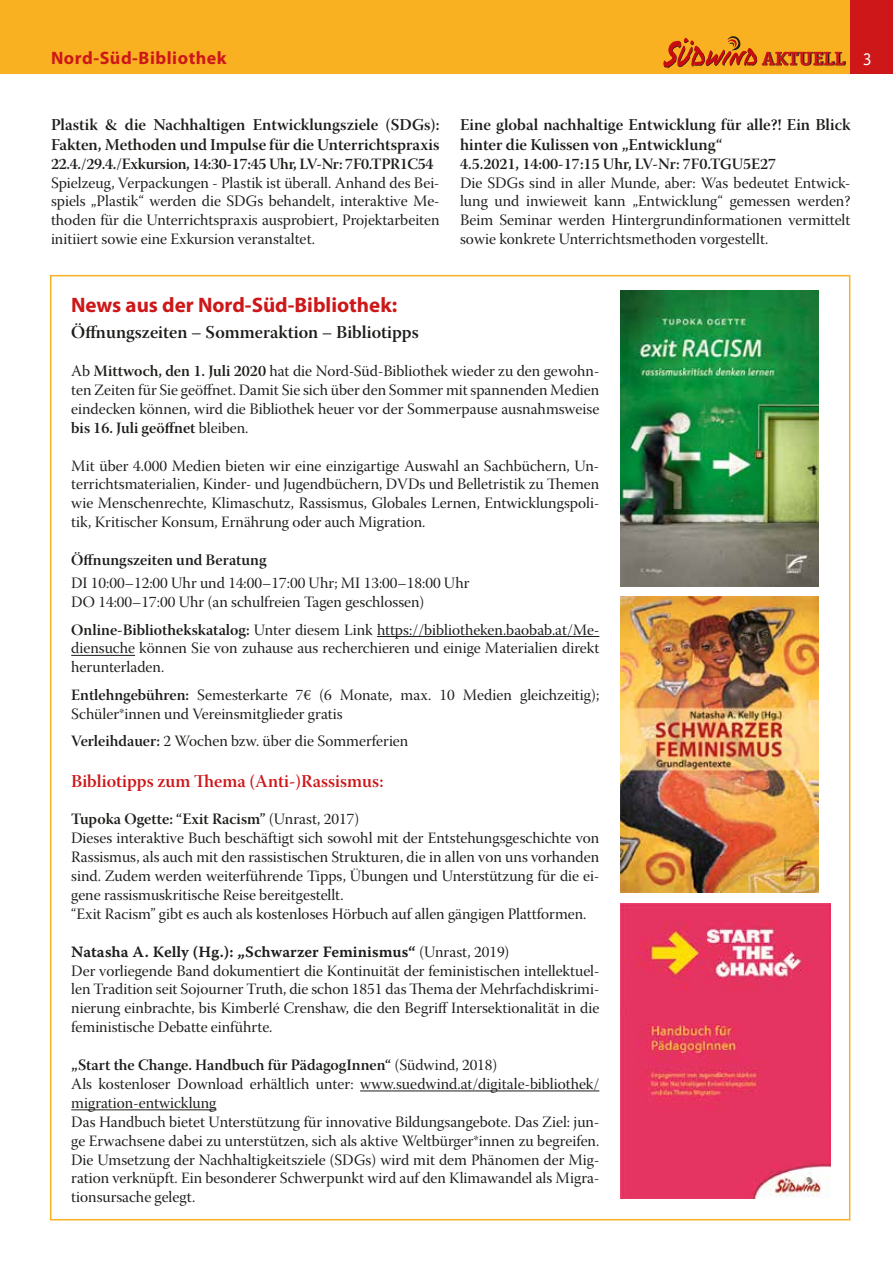
<style>
.page{position:relative;width:893px;height:1263px;background:#fff}
.page>*{position:absolute;margin:0;border:0;box-sizing:border-box;transform-origin:0 0}
.t1{font:700 21px "Myriad Pro";color:#cd1719}
.t2{font:18px "Warnock Pro Semibold Subh";color:#1d1d1b}
.t3{font:18px "Warnock Pro Semibold Subh";color:#cd1719}
.t4{font:700 18px "Myriad Pro";letter-spacing:.03em;color:#cd1719}
.t5{font:18px "Officina Serif";color:#fff}
.t6{font:16.5px/19.8px "Warnock Pro Semibold Subh";color:#1d1d1b}
.t7{font:15.75px/18.9px "Warnock Pro Subh";color:#1d1d1b;text-align:justify}
.t8{font:15.75px "Warnock Pro Semibold Subh";color:#1d1d1b}
.t9{font:15.75px "Warnock Pro Semibold Capt";color:#1d1d1b}
.t10{font:15.75px "Warnock Pro Semibold Subh";letter-spacing:-.02em;color:#1d1d1b}
.s1{font-family:"Warnock Pro Semibold Subh"}
.s2{font-family:"Warnock Pro Subh"}
</style>
<div class="page">
<div style="left:850px;top:0;width:43px;height:74px;background:#cd1719"></div>
<div style="left:0;top:0;width:850px;height:74px;background:#f9b122"></div>
<svg style="left:663px;top:36px;width:182px;height:32px"></svg>
<hr style="left:377px;top:636px;width:222px;height:1px;background:#1d1d1b">
<hr style="left:71px;top:655px;width:64px;height:1px;background:#1d1d1b">
<hr style="left:360px;top:1090px;width:239px;height:1px;background:#1d1d1b">
<hr style="left:71px;top:1109px;width:146px;height:1px;background:#1d1d1b">
<img style="left:621px;top:290px;width:197px;height:296px">
<img style="left:621px;top:597px;width:197px;height:295px">
<img style="left:621px;top:903px;width:209px;height:296px">
<p class="t4" style="left:51px;top:46px;width:177px">Nord-Süd-Bibliothek</p>
<p class="t5" style="left:863px;top:48px;width:10px">3</p>
<p class="t6" style="left:51px;top:114px;width:390px">Plastik &amp; die Nachhaltigen Entwicklungsziele (SDGs):<br>Fakten, Methoden und Impulse für die Unterrichtspraxis</p>
<p class="t10" style="left:51px;top:154px;width:384px">22.4./29.4./Exkursion, 14:30-17:45 Uhr, LV-Nr: 7F0.TPR1C54</p>
<p class="t7" style="left:51px;top:175px;width:390px">Spielzeug, Verpackungen - Plastik ist überall. Anhand des Bei&shy;spiels „Plastik“ werden die SDGs behandelt, interaktive Me&shy;thoden für die Unterrichtspraxis ausprobiert, Projektarbeiten initiiert sowie eine Exkursion veranstaltet.</p>
<p class="t6" style="left:460px;top:114px;width:392px">Eine global nachhaltige Entwicklung für alle?! Ein Blick hinter die Kulissen von „Entwicklung“</p>
<p class="t8" style="left:460px;top:154px;width:318px">4.5.2021, 14:00-17:15 Uhr, LV-Nr: 7F0.TGU5E27</p>
<p class="t7" style="left:460px;top:175px;width:392px">Die SDGs sind in aller Munde, aber: Was bedeutet Entwick&shy;lung und inwieweit kann „Entwicklung“ gemessen werden?<br>Beim Seminar werden Hintergrundinformationen vermittelt sowie konkrete Unterrichtsmethoden vorgestellt.</p>
<h1 class="t1" style="left:71px;top:292px;width:327px">News aus der Nord-Süd-Bibliothek:</h1>
<p class="t2" style="left:71px;top:321px;width:349px">Öffnungszeiten – Sommeraktion – Bibliotipps</p>
<p class="t7" style="left:71px;top:363px;width:530px">Ab <span class="s1">Mittwoch, den 1. Juli 2020</span> hat die Nord-Süd-Bibliothek wieder zu den gewohn&shy;ten Zeiten für Sie geöffnet. Damit Sie sich über den Sommer mit spannenden Medien eindecken können, wird die Bibliothek heuer vor der Sommerpause ausnahmsweise</p>
<p class="t8" style="left:71px;top:418px;width:179px">bis 16. Juli geöffnet <span class="s2">bleiben.</span></p>
<p class="t7" style="left:71px;top:458px;width:530px">Mit über 4.000 Medien bieten wir eine einzigartige Auswahl an Sachbüchern, Un&shy;terrichtsmaterialien, Kinder- und Jugendbüchern, DVDs und Belletristik zu Themen wie Menschenrechte, Klimaschutz, Rassismus, Globales Lernen, Entwicklungspoli&shy;tik, Kritischer Konsum, Ernährung oder auch Migration.</p>
<p class="t8" style="left:71px;top:550px;width:197px">Öffnungszeiten und Beratung</p>
<p class="t7" style="left:71px;top:575px;width:400px">DI 10:00–12:00 Uhr und 14:00–17:00 Uhr; MI 13:00–18:00 Uhr<br>DO 14:00–17:00 Uhr (an schulfreien Tagen geschlossen)</p>
<p class="t7" style="left:71px;top:622px;width:530px"><span class="s1">Online-Bibliothekskatalog:</span> Unter diesem Link https://bibliotheken.baobab.at/Me&shy;diensuche können Sie von zuhause aus recherchieren und einige Materialien direkt herunterladen.</p>
<p class="t7" style="left:71px;top:687px;width:530px"><span class="s1">Entlehngebühren:</span> Semesterkarte 7€ (6 Monate, max. 10 Medien gleichzeitig);<br>Schüler*innen und Vereinsmitglieder gratis</p>
<p class="t7" style="left:71px;top:733px;width:339px"><span class="s1">Verleihdauer:</span> 2 Wochen bzw. über die Sommerferien</p>
<p class="t3" style="left:71px;top:770px;width:314px">Bibliotipps zum Thema (Anti-)Rassismus:</p>
<p class="t8" style="left:71px;top:810px;width:290px">Tupoka Ogette: “Exit Racism” <span class="s2">(Unrast, 2017)</span></p>
<p class="t7" style="left:71px;top:830px;width:530px;text-align:left">Dieses interaktive Buch beschäftigt sich sowohl mit der Entstehungsgeschichte von Rassismus, als auch mit den rassistischen Strukturen, die in allen von uns vorhanden sind. Zudem werden weiterführende Tipps, Übungen und Unterstützung für die ei&shy;gene rassismuskritische Reise bereitgestellt.<br>“Exit Racism” gibt es auch als kostenloses Hörbuch auf allen gängigen Plattformen.</p>
<p class="t9" style="left:71px;top:942px;width:440px">Natasha A. Kelly (Hg.): „Schwarzer Feminismus“ <span class="s2">(Unrast, 2019)</span></p>
<p class="t7" style="left:71px;top:963px;width:530px">Der vorliegende Band dokumentiert die Kontinuität der feministischen intellektuel&shy;len Tradition seit Sojourner Truth, die schon 1851 das Thema der Mehrfachdiskrimi&shy;nierung einbrachte, bis Kimberlé Crenshaw, die den Begriff Intersektionalität in die feministische Debatte einführte.</p>
<p class="t8" style="left:71px;top:1055px;width:428px">„Start the Change. Handbuch für PädagogInnen“ <span class="s2">(Südwind, 2018)</span></p>
<p class="t7" style="left:71px;top:1076px;width:530px;text-align:left">Als kostenloser Download erhältlich unter: www.suedwind.at/digitale-bibliothek/ migration-entwicklung<br>Das Handbuch bietet Unterstützung für innovative Bildungsangebote. Das Ziel: jun&shy;ge Erwachsene dabei zu unterstützen, sich als aktive Weltbürger*innen zu begreifen.<br>Die Umsetzung der Nachhaltigkeitsziele (SDGs) wird mit dem Phänomen der Mig&shy;ration verknüpft. Ein besonderer Schwerpunkt wird auf den Klimawandel als Migra&shy;tionsursache gelegt.</p>
</div>
